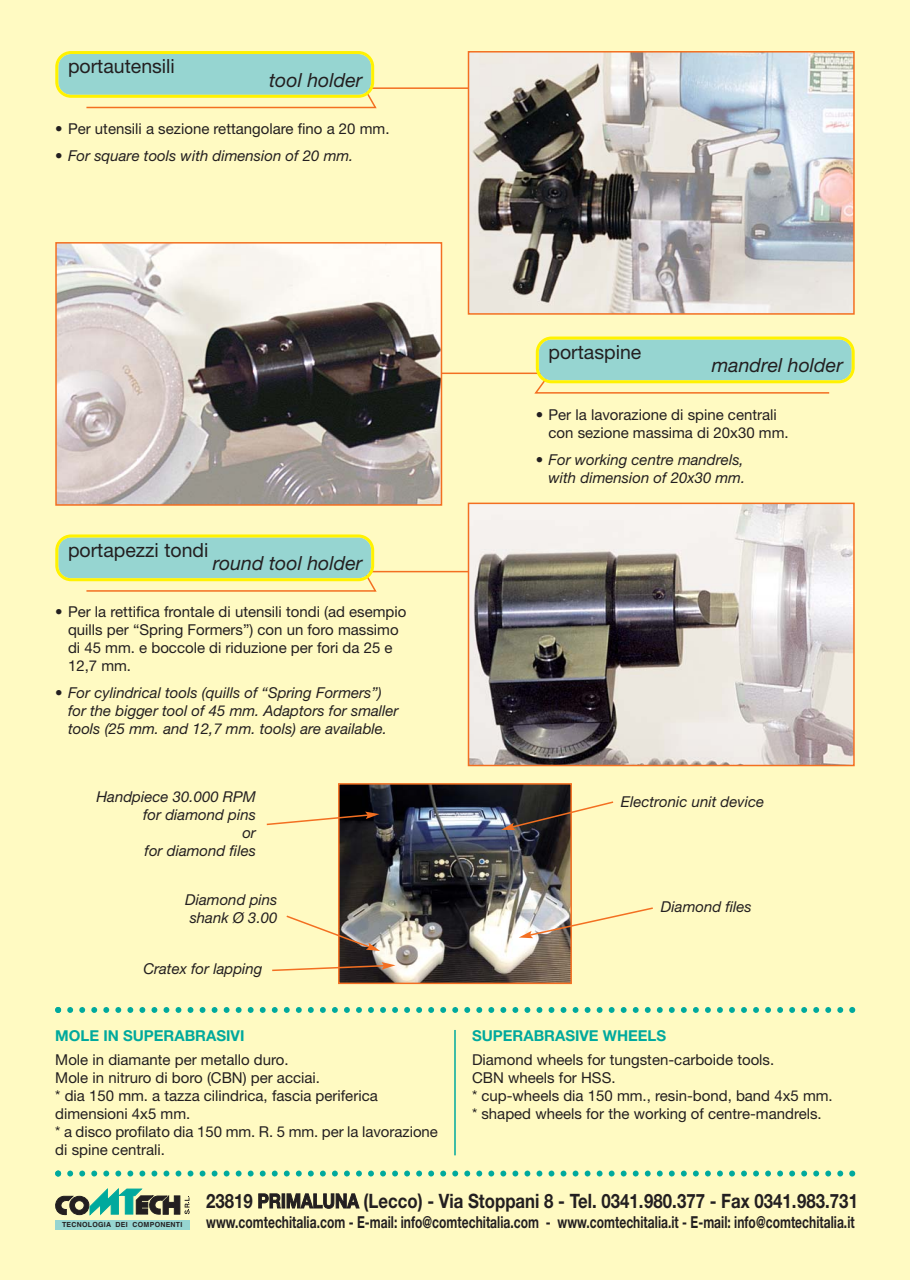
<style>
.page{position:relative;width:910px;height:1280px;background:#fffac2}
.page>*{position:absolute;margin:0;border:0;box-sizing:border-box;transform-origin:0 0}
.t1{font:700 19.8px "Helvetica Neue LT Std";color:#231f20;scale:.85 1}
.t2{font:19.5px "Helvetica Neue LT Std";color:#231f20}
.t3{font:italic 19.5px "Helvetica Neue LT Std";color:#231f20}
.t4{font:700 16.5px "Helvetica Neue LT Std";color:#231f20;scale:.73 1}
.t5{font:15px/18px "Helvetica Neue LT Std";color:#231f20}
.t6{font:italic 15px/18px "Helvetica Neue LT Std";color:#231f20}
.t7{font:700 15px "Helvetica Neue LT Std";color:#00a99d}
.t8{font:700 7.05px "Helvetica";letter-spacing:.04em;color:#231f20}
</style>
<div class="page">
<hr style="left:454px;top:1030px;width:2px;height:125px;background:#00a99d">
<svg style="left:55px;top:1170px;width:800px;height:6px"></svg>
<svg style="left:55px;top:1007px;width:800px;height:6px"></svg>
<svg style="left:56px;top:1188px;width:134px;height:28px"></svg>
<div style="left:56px;top:1220px;width:134px;height:9px;background:#96d5d1"></div>
<svg style="left:55px;top:51px;width:413px;height:58px"></svg>
<img style="left:471px;top:54px;width:381px;height:258px">
<div style="left:468px;top:51px;width:387px;height:264px;border:2px solid #f36f21"></div>
<svg style="left:55px;top:534px;width:413px;height:58px"></svg>
<img style="left:471px;top:506px;width:381px;height:257px">
<div style="left:468px;top:503px;width:387px;height:263px;border:2px solid #f36f21"></div>
<svg style="left:442px;top:336px;width:413px;height:58px"></svg>
<img style="left:58px;top:245px;width:381px;height:258px">
<div style="left:55px;top:242px;width:387px;height:264px;border:2px solid #f36f21"></div>
<img style="left:341px;top:786px;width:228px;height:195px">
<div style="left:338px;top:783px;width:234px;height:201px;border:2px solid #f36f21"></div>
<svg style="left:501px;top:800px;width:113px;height:30px"></svg>
<svg style="left:519px;top:906px;width:134px;height:32px"></svg>
<svg style="left:266px;top:812px;width:113px;height:14px"></svg>
<svg style="left:286px;top:914px;width:94px;height:37px"></svg>
<svg style="left:272px;top:962px;width:123px;height:10px"></svg>
<h2 class="t2" style="left:68px;top:60px;width:108px">portautensili</h2>
<h2 class="t3" style="left:269px;top:73px;width:95px">tool holder</h2>
<p class="t5" style="left:55px;top:121px;width:336px">• Per utensili a sezione rettangolare fino a 20 mm.</p>
<p class="t6" style="left:55px;top:148px;width:300px">• For square tools with dimension of 20 mm.</p>
<h2 class="t2" style="left:68px;top:543px;width:142px">portapezzi tondi</h2>
<h2 class="t3" style="left:213px;top:556px;width:151px">round tool holder</h2>
<p class="t5" style="left:68px;top:605px;width:340px;text-indent:-13px">• Per la rettifica frontale di utensili tondi (ad esempio quills per “Spring Formers”) con un foro massimo di 45 mm. e boccole di riduzione per fori da 25 e 12,7 mm.</p>
<p class="t6" style="left:68px;top:686px;width:332px;text-indent:-13px">• For cylindrical tools (quills of “Spring Formers”) for the bigger tool of 45 mm. Adaptors for smaller tools (25 mm. and 12,7 mm. tools) are available.</p>
<h2 class="t2" style="left:549px;top:345px;width:94px">portaspine</h2>
<h2 class="t3" style="left:712px;top:358px;width:132px">mandrel holder</h2>
<p class="t5" style="left:549px;top:407px;width:242px;text-indent:-13px">• Per la lavorazione di spine centrali con sezione massima di 20x30 mm.</p>
<p class="t6" style="left:536px;top:452px;width:211px;text-align:right">• For working centre mandrels, with dimension of 20x30 mm.</p>
<p class="t6" style="left:96px;top:789px;width:161px">Handpiece 30.000 RPM</p>
<p class="t6" style="left:621px;top:794px;width:145px">Electronic unit device</p>
<p class="t6" style="left:143px;top:807px;width:114px;text-align:right">for diamond pins or<br>for diamond files</p>
<p class="t6" style="left:185px;top:893px;width:94px">Diamond pins shank Ø 3.00</p>
<p class="t6" style="left:143px;top:961px;width:121px">Cratex for lapping</p>
<p class="t6" style="left:661px;top:899px;width:92px">Diamond files</p>
<p class="t7" style="left:55px;top:1027px;width:191px">MOLE IN SUPERABRASIVI</p>
<p class="t5" style="left:55px;top:1052px;width:384px">Mole in diamante per metallo duro.<br>Mole in nitruro di boro (CBN) per acciai.<br>* dia 150 mm. a tazza cilindrica, fascia periferica dimensioni 4x5 mm.<br>* a disco profilato dia 150 mm. R. 5 mm. per la lavorazione di spine centrali.</p>
<p class="t7" style="left:472px;top:1027px;width:196px">SUPERABRASIVE WHEELS</p>
<p class="t5" style="left:472px;top:1052px;width:362px">Diamond wheels for tungsten-carboide tools.<br>CBN wheels for HSS.<br>* cup-wheels dia 150 mm., resin-bond, band 4x5 mm. * shaped wheels for the working of centre-mandrels.</p>
<p class="t8" style="left:62px;top:1222px;width:122px">TECNOLOGIA DEI COMPONENTI</p>
<h1 class="t1" style="left:206px;top:1189px;width:768px">23819 PRIMALUNA (Lecco) - Via Stoppani 8 - Tel. 0341.980.377 - Fax 0341.983.731</h1>
<p class="t4" style="left:206px;top:1213px;width:890px">www.comtechitalia.com - E-mail: info@comtechitalia.com - www.comtechitalia.it - E-mail: info@comtechitalia.it</p>
</div>
